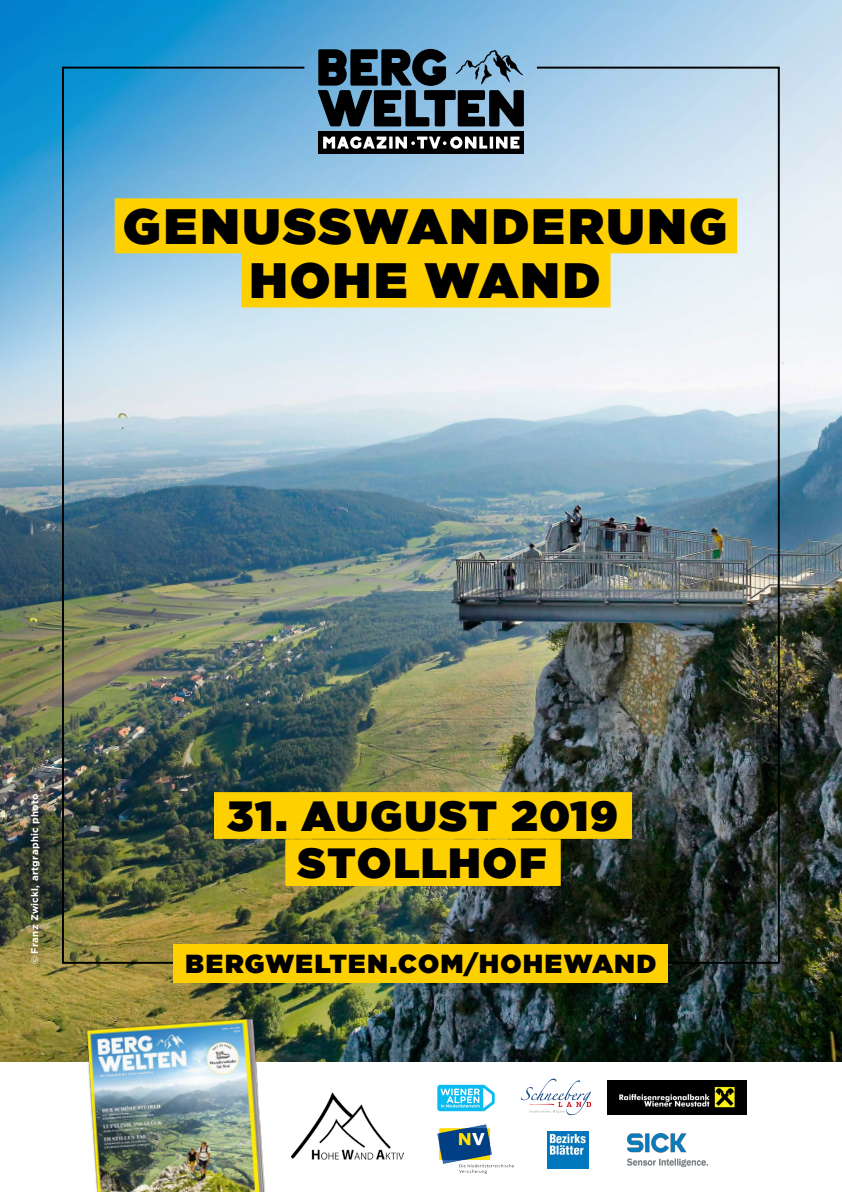
<style>
.page{position:relative;width:842px;height:1192px;background:#fff}
.page>*{position:absolute;margin:0;border:0;box-sizing:border-box;transform-origin:0 0}
.t1{font:49.5px/54.1px "Gotham Ultra";letter-spacing:.06em;color:#000;text-align:center}
.t2{font:42.05px/47.1px "Gotham Ultra";letter-spacing:.04em;color:#000;text-align:center}
.t3{font:26px "Gotham Ultra";letter-spacing:.055em;color:#000}
.t4{font:700 9.7px "Gotham";letter-spacing:.025em;color:#fff}
</style>
<div class="page">
<img style="left:0;top:0;width:842px;height:1025px">
<div style="left:19px;top:782px;width:33px;height:192px;background:#000;opacity:.75"></div>
<img style="left:61px;top:66px;width:720px;height:899px">
<div style="left:173px;top:945px;width:495px;height:38px;background:#ffd000"></div>
<div style="left:0;top:1025px;width:842px;height:167px;background:#000;opacity:.15"></div>
<div style="left:0;top:1063px;width:842px;height:129px;background:#fff"></div>
<div style="left:318px;top:131px;width:206px;height:22px;background:#000"></div>
<svg style="left:318px;top:49px;width:206px;height:77px;background:#3d5566"></svg>
<svg style="left:323px;top:136px;width:63px;height:13px"></svg>
<svg style="left:389px;top:137px;width:4px;height:12px"></svg>
<svg style="left:395px;top:136px;width:124px;height:13px"></svg>
<div style="left:115px;top:198px;width:622px;height:55px;background:#ffd000"></div>
<div style="left:241px;top:252px;width:370px;height:55px;background:#ffd000"></div>
<div style="left:214px;top:792px;width:418px;height:47px;background:#ffd000"></div>
<div style="left:285px;top:839px;width:276px;height:47px;background:#ffd000"></div>
<svg style="left:437px;top:1085px;width:58px;height:26px"></svg>
<img style="left:43px;top:956px;width:266px;height:236px">
<img style="left:292px;top:1093px;width:111px;height:69px">
<img style="left:547px;top:1131px;width:41px;height:38px">
<svg style="left:521px;top:1079px;width:70px;height:36px"></svg>
<img style="left:438px;top:1124px;width:75px;height:50px">
<img style="left:607px;top:1080px;width:140px;height:34px">
<img style="left:628px;top:1134px;width:80px;height:32px">
<h1 class="t1" style="left:123px;top:198px;width:605px">GENUSSWANDERUNG<br>HOHE WAND</h1>
<p class="t4" style="left:29px;top:964px;width:172px;rotate:-90deg">© Franz Zwickl, artgraphic photo</p>
<h2 class="t2" style="left:227px;top:792px;width:392px">31. AUGUST 2019<br>STOLLHOF</h2>
<h3 class="t3" style="left:185px;top:949px;width:472px">BERGWELTEN.COM/HOHEWAND</h3>
</div>
